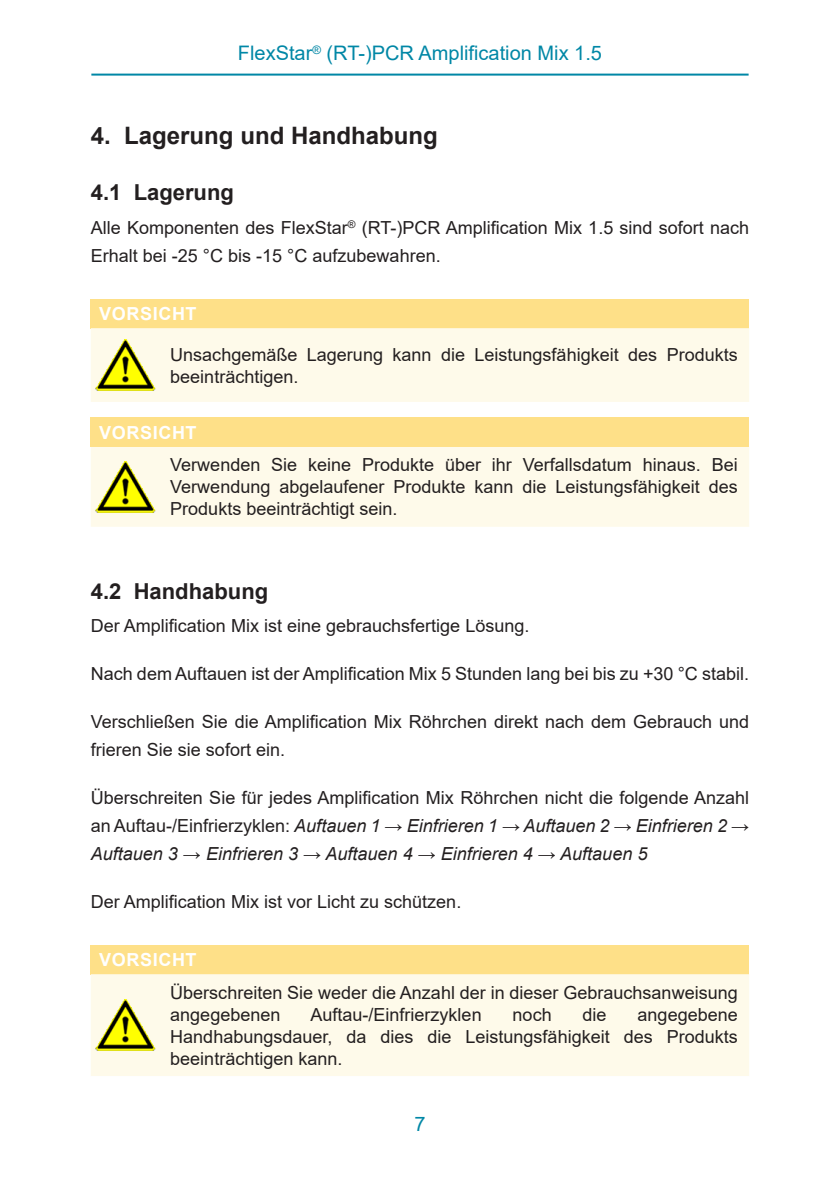
<style>
.page{position:relative;width:840px;height:1191px;background:#fff}
.page>*{position:absolute;margin:0;border:0;box-sizing:border-box;transform-origin:0 0}
.Level_1{font:700 24px "Arial";color:#231f20}
.Level_2{font:700 22px "Arial";color:#231f20}
.Seitenkopf{font:20px "Arial";color:#0087a6}
.Note_hazard_conseque{font:18px/22px "Arial";color:#231f20}
.Mengentext{font:18px/28px "Arial";color:#231f20}
.Mengentext-2{font:italic 18px/28px "Arial";color:#231f20;text-align:justify}
.Note_Titel{font:700 18px "Arial";letter-spacing:.035em;color:#fff}
.s1{font-style:normal}
</style>
<div class="page">
<hr style="left:91px;top:74px;width:657px;height:2px;background:#0087a6">
<div style="left:91px;top:299px;width:657px;height:29px;background:#fee088"></div>
<div style="left:91px;top:328px;width:657px;height:74px;background:#fefaea"></div>
<img style="left:94px;top:334px;width:62px;height:62px">
<div style="left:91px;top:418px;width:657px;height:29px;background:#fee088"></div>
<div style="left:91px;top:447px;width:657px;height:80px;background:#fefaea"></div>
<img style="left:94px;top:456px;width:62px;height:62px">
<div style="left:91px;top:945px;width:657px;height:29px;background:#fee088"></div>
<div style="left:91px;top:974px;width:657px;height:102px;background:#fefaea"></div>
<img style="left:94px;top:994px;width:62px;height:62px">
<p class="Seitenkopf" style="left:238px;top:40px;width:365px">FlexStar<sup>®</sup> (RT-)PCR Amplification Mix 1.5</p>
<p class="Level_1" style="left:91px;top:118px;width:348px">4. Lagerung und Handhabung</p>
<p class="Level_2" style="left:91px;top:177px;width:145px">4.1 Lagerung</p>
<p class="Mengentext" style="left:91px;top:213px;width:659px">Alle Komponenten des FlexStar<sup>®</sup> (RT-)PCR Amplification Mix 1.5 sind sofort nach<br>Erhalt bei -25 °C bis -15 °C aufzubewahren.</p>
<p class="Note_Titel" style="left:99px;top:301px;width:99px">VORSICHT</p>
<p class="Note_hazard_conseque" style="left:170px;top:343px;width:568px">Unsachgemäße Lagerung kann die Leistungsfähigkeit des Produkts beeinträchtigen.</p>
<p class="Note_Titel" style="left:99px;top:420px;width:99px">VORSICHT</p>
<p class="Note_hazard_conseque" style="left:170px;top:454px;width:568px;text-align:justify">Verwenden Sie keine Produkte über ihr Verfallsdatum hinaus. Bei Verwendung abgelaufener Produkte kann die Leistungsfähigkeit des Produkts beeinträchtigt sein.</p>
<p class="Level_2" style="left:91px;top:575px;width:179px">4.2 Handhabung</p>
<p class="Mengentext" style="left:91px;top:612px;width:440px">Der Amplification Mix ist eine gebrauchsfertige Lösung.</p>
<p class="Mengentext" style="left:91px;top:659px;width:659px">Nach dem Auftauen ist der Amplification Mix 5 Stunden lang bei bis zu +30 °C stabil.</p>
<p class="Mengentext" style="left:91px;top:707px;width:659px">Verschließen Sie die Amplification Mix Röhrchen direkt nach dem Gebrauch und frieren Sie sie sofort ein.</p>
<p class="Mengentext-2" style="left:91px;top:784px;width:659px"><span class="s1">Überschreiten Sie für jedes Amplification Mix Röhrchen nicht die folgende Anzahl an Auftau-/Einfrierzyklen:</span> Auftauen 1 → Einfrieren 1 → Auftauen 2 → Einfrieren 2 → Auftauen 3 → Einfrieren 3 → Auftauen 4 → Einfrieren 4 → Auftauen 5</p>
<p class="Mengentext" style="left:91px;top:887px;width:372px">Der Amplification Mix ist vor Licht zu schützen.</p>
<p class="Note_Titel" style="left:99px;top:947px;width:99px">VORSICHT</p>
<p class="Note_hazard_conseque" style="left:170px;top:981px;width:568px">Überschreiten Sie weder die Anzahl der in dieser Gebrauchsanweisung angegebenen</p>
<p class="Note_hazard_conseque" style="left:310px;top:1003px;width:173px">Auftau-/Einfrierzyklen</p>
<p class="Note_hazard_conseque" style="left:512px;top:1003px;width:41px">noch</p>
<p class="Note_hazard_conseque" style="left:582px;top:1003px;width:26px">die</p>
<p class="Note_hazard_conseque" style="left:170px;top:1003px;width:568px;text-align:justify;text-indent:467px">angegebene Handhabungsdauer, da dies die Leistungsfähigkeit des Produkts beeinträchtigen kann.</p>
<p class="Seitenkopf" style="left:414px;top:1110px;width:13px">7</p>
</div>
